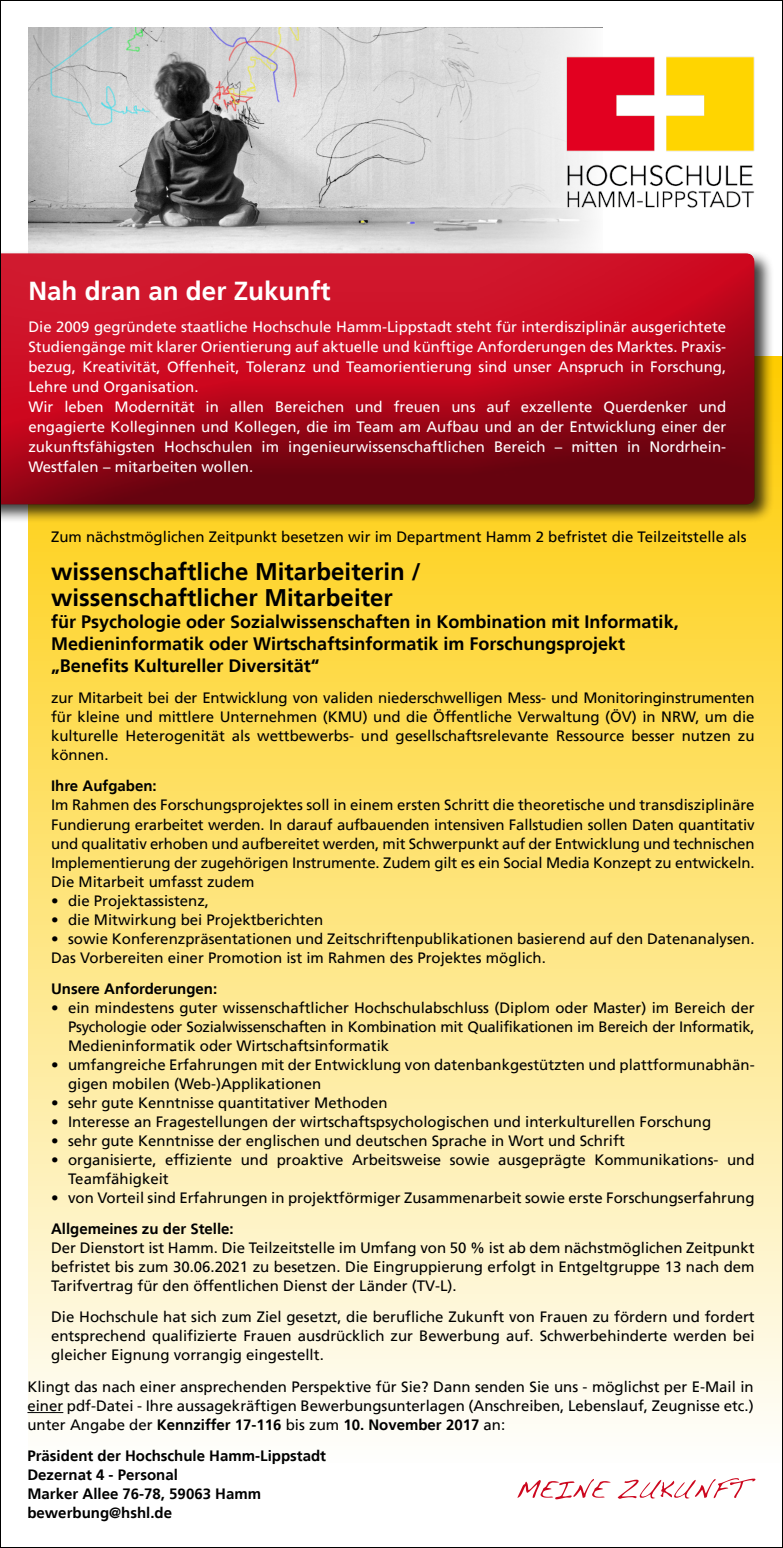
<style>
.page{position:relative;width:783px;height:1548px;background:#fff}
.page>*{position:absolute;margin:0;border:0;box-sizing:border-box;transform-origin:0 0}
.t1{font:700 26px "Frutiger LT";color:#fff}
.t2{font:700 24px/26px "Frutiger LT";color:#000}
.t3{font:700 18px/22px "Frutiger LT";color:#000}
.t4{font:15px/19px "Frutiger LT";color:#000;text-align:justify}
.t5{font:15px/20px "Frutiger LT";color:#fff}
.t6{font:700 15px/19px "Frutiger LT";color:#000}
.s1{font-weight:700}
</style>
<div class="page">
<div style="left:28px;top:356px;width:754px;height:1107px;background:linear-gradient(to bottom,#fecc00,#fefefd)"></div>
<img style="left:28px;top:28px;width:327px;height:222px">
<svg style="left:355px;top:28px;width:252px;height:222px;background:#dbdbdb"></svg>
<div style="left:0;top:250px;width:773px;height:274px;background:#000;opacity:.75"></div>
<div style="left:0;top:251px;width:755px;height:195px;background:#fff;opacity:.1"></div>
<div style="left:0;top:259px;width:755px;height:246px;background:#000;opacity:.5"></div>
<hr style="left:27px;top:1412px;width:36px;height:1px;background:#000">
<svg style="left:517px;top:1478px;width:238px;height:21px"></svg>
<img style="left:565px;top:57px;width:189px;height:152px">
<h1 class="t1" style="left:28px;top:275px;width:303px">Nah dran an der Zukunft</h1>
<p class="t5" style="left:28px;top:317px;width:699px">Die 2009 gegründete staatliche Hochschule Hamm-Lippstadt steht für interdisziplinär ausgerichtete Studiengänge mit klarer Orientierung auf aktuelle und künftige Anforderungen des Marktes. Praxis&shy;bezug, Kreativität, Offenheit, Toleranz und Teamorientierung sind unser Anspruch in Forschung, Lehre und Organisation.<br>Wir leben Modernität in allen Bereichen und freuen uns auf exzellente Querdenker und engagierte Kolleginnen und Kollegen, die im Team am Aufbau und an der Entwicklung einer der zukunftsfähigsten Hochschulen im ingenieurwissenschaftlichen Bereich – mitten in Nordrhein-Westfalen – mitarbeiten wollen.</p>
<p class="t4" style="left:51px;top:528px;width:696px">Zum nächstmöglichen Zeitpunkt besetzen wir im Department Hamm 2 befristet die Teilzeitstelle als</p>
<h2 class="t2" style="left:51px;top:559px;width:371px">wissenschaftliche Mitarbeiterin / wissenschaftlicher Mitarbeiter</h2>
<p class="t3" style="left:51px;top:611px;width:629px">für Psychologie oder Sozialwissenschaften in Kombination mit Informatik,<br>Medieninformatik oder Wirtschaftsinformatik im Forschungsprojekt „Benefits Kultureller Diversität“</p>
<p class="t4" style="left:51px;top:689px;width:705px">zur Mitarbeit bei der Entwicklung von validen niederschwelligen Mess- und Monitoringinstrumenten für kleine und mittlere Unternehmen (KMU) und die Öffentliche Verwaltung (ÖV) in NRW, um die kulturelle Heterogenität als wettbewerbs- und gesellschaftsrelevante Ressource besser nutzen zu können.</p>
<p class="t6" style="left:51px;top:777px;width:107px">Ihre Aufgaben:</p>
<p class="t4" style="left:51px;top:796px;width:704px">Im Rahmen des Forschungsprojektes soll in einem ersten Schritt die theoretische und transdisziplinäre Fundierung erarbeitet werden. In darauf aufbauenden intensiven Fallstudien sollen Daten quantitativ und qualitativ erhoben und aufbereitet werden, mit Schwerpunkt auf der Entwicklung und technischen Implementierung der zugehörigen Instrumente. Zudem gilt es ein Social Media Konzept zu entwickeln.<br>Die Mitarbeit umfasst zudem</p>
<p class="t4" style="left:51px;top:891px;width:159px">• die Projektassistenz,</p>
<p class="t4" style="left:51px;top:910px;width:274px">• die Mitwirkung bei Projektberichten</p>
<p class="t4" style="left:51px;top:929px;width:705px">• sowie Konferenzpräsentationen und Zeitschriftenpublikationen basierend auf den Datenanalysen.<br>Das Vorbereiten einer Promotion ist im Rahmen des Projektes möglich.</p>
<p class="t6" style="left:51px;top:979px;width:168px">Unsere Anforderungen:</p>
<p class="t4" style="left:68px;top:998px;width:687px;text-indent:-17px">• ein mindestens guter wissenschaftlicher Hochschulabschluss (Diplom oder Master) im Bereich der Psychologie oder Sozialwissenschaften in Kombination mit Qualifikationen im Bereich der Informatik, Medieninformatik oder Wirtschaftsinformatik</p>
<p class="t4" style="left:68px;top:1055px;width:688px;text-indent:-17px">• umfangreiche Erfahrungen mit der Entwicklung von datenbankgestützten und plattformunabhän&shy;gigen mobilen (Web-)Applikationen</p>
<p class="t4" style="left:51px;top:1093px;width:338px">• sehr gute Kenntnisse quantitativer Methoden</p>
<p class="t4" style="left:51px;top:1112px;width:661px">• Interesse an Fragestellungen der wirtschaftspsychologischen und interkulturellen Forschung</p>
<p class="t4" style="left:51px;top:1131px;width:575px">• sehr gute Kenntnisse der englischen und deutschen Sprache in Wort und Schrift</p>
<p class="t4" style="left:68px;top:1150px;width:688px;text-indent:-17px">• organisierte, effiziente und proaktive Arbeitsweise sowie ausgeprägte Kommunikations- und<br>Teamfähigkeit</p>
<p class="t4" style="left:51px;top:1188px;width:705px">• von Vorteil sind Erfahrungen in projektförmiger Zusammenarbeit sowie erste Forschungserfahrung</p>
<p class="t6" style="left:51px;top:1219px;width:184px">Allgemeines zu der Stelle:</p>
<p class="t4" style="left:51px;top:1238px;width:705px">Der Dienstort ist Hamm. Die Teilzeitstelle im Umfang von 50 % ist ab dem nächstmöglichen Zeitpunkt befristet bis zum 30.06.2021 zu besetzen. Die Eingruppierung erfolgt in Entgeltgruppe 13 nach dem Tarifvertrag für den öffentlichen Dienst der Länder (TV-L).</p>
<p class="t4" style="left:51px;top:1307px;width:705px">Die Hochschule hat sich zum Ziel gesetzt, die berufliche Zukunft von Frauen zu fördern und fordert entsprechend qualifizierte Frauen ausdrücklich zur Bewerbung auf. Schwerbehinderte werden bei gleicher Eignung vorrangig eingestellt.</p>
<p class="t4" style="left:27px;top:1377px;width:727px">Klingt das nach einer ansprechenden Perspektive für Sie? Dann senden Sie uns - möglichst per E-Mail in einer pdf-Datei - Ihre aussagekräftigen Bewerbungsunterlagen (Anschreiben, Lebenslauf, Zeugnisse etc.) unter Angabe der <span class="s1">Kennziffer 17-116</span> bis zum <span class="s1">10. November 2017</span> an:</p>
<p class="t6" style="left:27px;top:1446px;width:300px">Präsident der Hochschule Hamm-Lippstadt<br>Dezernat 4 - Personal<br>Marker Allee 76-78, 59063 Hamm bewerbung@hshl.de</p>
</div>
